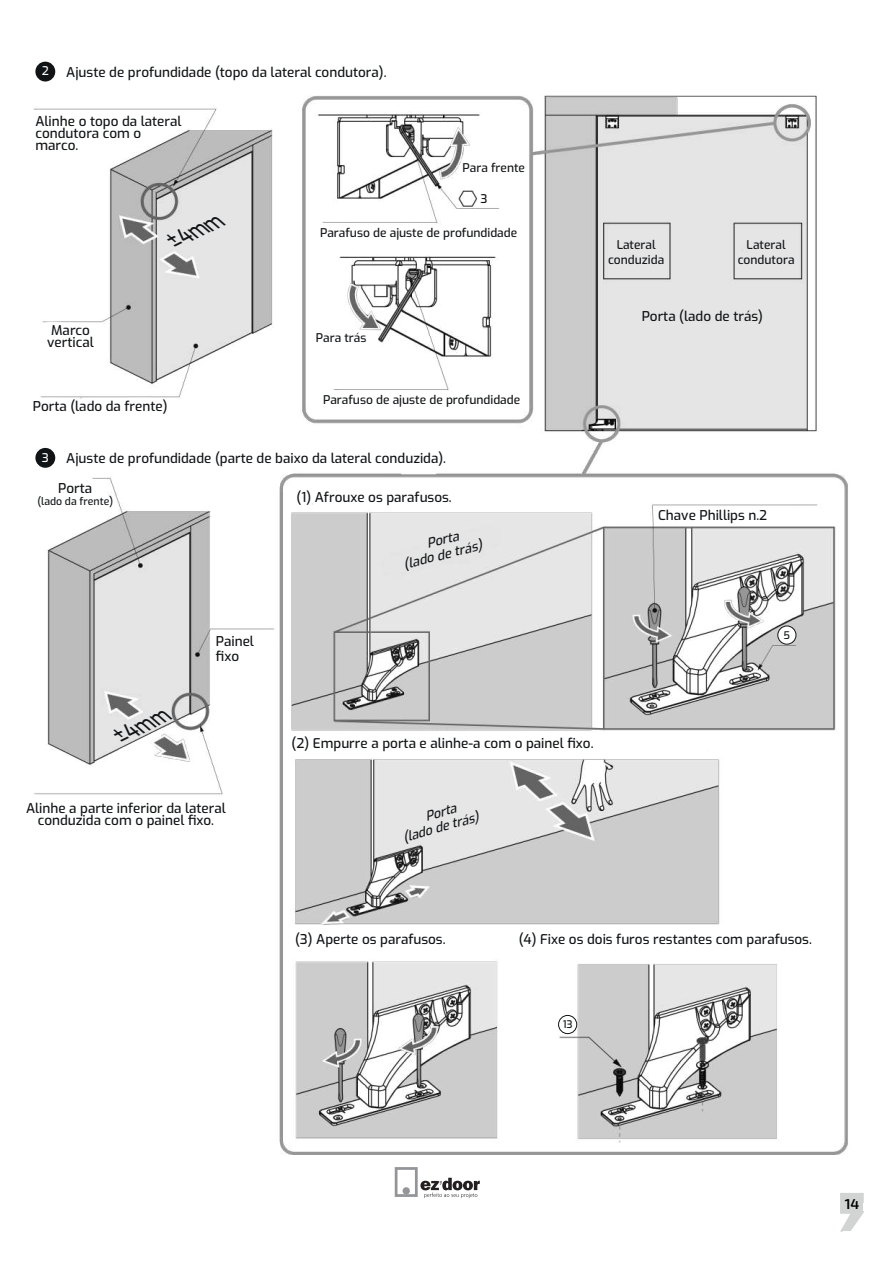
<style>
.page{position:relative;width:893px;height:1263px;background:#fff}
.page>*{position:absolute;margin:0;border:0;box-sizing:border-box;transform-origin:0 0}
.t1{font:italic 22.35px "Exo";color:#111416;scale:.83 1}
.t2{font:600 14.25px "Exo 2";color:#000001}
.t3{font:13.5px/12px "Exo";color:#111416}
.t4{font:italic 13.05px/14.4px "Exo";color:#111416}
.t5{font:12px/15px "Exo";color:#111416;text-align:center}
.t6{font:12px "Exo";color:#fff}
.t7{font:10.5px "Exo";color:#111416}
</style>
<div class="page">
<img style="left:33px;top:61px;width:815px;height:1138px">
<svg style="left:395px;top:1167px;width:85px;height:31px"></svg>
<div style="left:403px;top:1187px;width:7px;height:7px;background:#939598;border-radius:50%"></div>
<div style="left:35px;top:62px;width:20px;height:20px;background:#111416;border-radius:50%"></div>
<div style="left:35px;top:448px;width:20px;height:20px;background:#111416;border-radius:50%"></div>
<div style="left:778px;top:626px;width:18px;height:18px;background:#fff;border-radius:50%"></div>
<div style="left:777px;top:625px;width:19px;height:20px;border:1px solid #111416;border-radius:50%"></div>
<div style="left:559px;top:1015px;width:18px;height:18px;background:#fff;border-radius:50%"></div>
<div style="left:558px;top:1015px;width:19px;height:19px;border:1px solid #111416;border-radius:50%"></div>
<svg style="left:840px;top:1193px;width:24px;height:38px"></svg>
<p class="t6" style="left:42px;top:62px;width:9px">2</p>
<p class="t3" style="left:66px;top:66px;width:322px">Ajuste de profundidade (topo da lateral condutora).</p>
<p class="t3" style="left:35px;top:114px;width:148px">Alinhe o topo da lateral condutora com o marco.</p>
<p class="t3" style="left:47px;top:324px;width:48px">Marco vertical</p>
<h1 class="t1" style="left:165px;top:228px;width:71px;rotate:-27deg">±4mm</h1>
<p class="t3" style="left:33px;top:400px;width:136px">Porta (lado da frente)</p>
<p class="t5" style="left:462px;top:159px;width:64px">Para frente</p>
<p class="t5" style="left:480px;top:191px;width:8px">3</p>
<p class="t5" style="left:320px;top:224px;width:199px">Parafuso de ajuste de profundidade</p>
<p class="t5" style="left:316px;top:330px;width:52px">Para trás</p>
<p class="t5" style="left:323px;top:392px;width:199px">Parafuso de ajuste de profundidade</p>
<p class="t6" style="left:42px;top:448px;width:8px">3</p>
<p class="t3" style="left:66px;top:452px;width:381px">Ajuste de profundidade (parte de baixo da lateral conduzida).</p>
<p class="t3" style="left:58px;top:481px;width:36px">Porta</p>
<p class="t7" style="left:37px;top:493px;width:77px">(lado da frente)</p>
<p class="t3" style="left:297px;top:490px;width:157px">(1) Afrouxe os parafusos.</p>
<p class="t4" style="left:398px;top:542px;width:82px;line-height:14.9px;text-align:center;rotate:-14deg">Porta<br>(lado de trás)</p>
<p class="t5" style="left:608px;top:237px;width:58px">Lateral conduzida</p>
<p class="t5" style="left:738px;top:237px;width:58px">Lateral condutora</p>
<p class="t3" style="left:642px;top:309px;width:123px">Porta (lado de trás)</p>
<p class="t3" style="left:658px;top:508px;width:111px">Chave Phillips n.2</p>
<h1 class="t1" style="left:112px;top:722px;width:71px;rotate:-27deg">±4mm</h1>
<p class="t3" style="left:216px;top:633px;width:40px;line-height:15px">Painel fixo</p>
<p class="t3" style="left:26px;top:802px;width:201px;text-align:center">Alinhe a parte inferior da lateral conduzida com o painel fixo.</p>
<p class="t3" style="left:292px;top:737px;width:303px">(2) Empurre a porta e alinhe-a com o painel fixo.</p>
<p class="t4" style="left:397px;top:816px;width:80px;text-indent:27px;rotate:-16deg">Porta (lado de trás)</p>
<p class="t7" style="left:784px;top:627px;width:8px">5</p>
<p class="t3" style="left:295px;top:933px;width:152px">(3) Aperte os parafusos.</p>
<p class="t3" style="left:519px;top:933px;width:295px">(4) Fixe os dois furos restantes com parafusos.</p>
<p class="t7" style="left:563px;top:1017px;width:11px">13</p>
<p class="t2" style="left:845px;top:1195px;width:16px">14</p>
</div>
